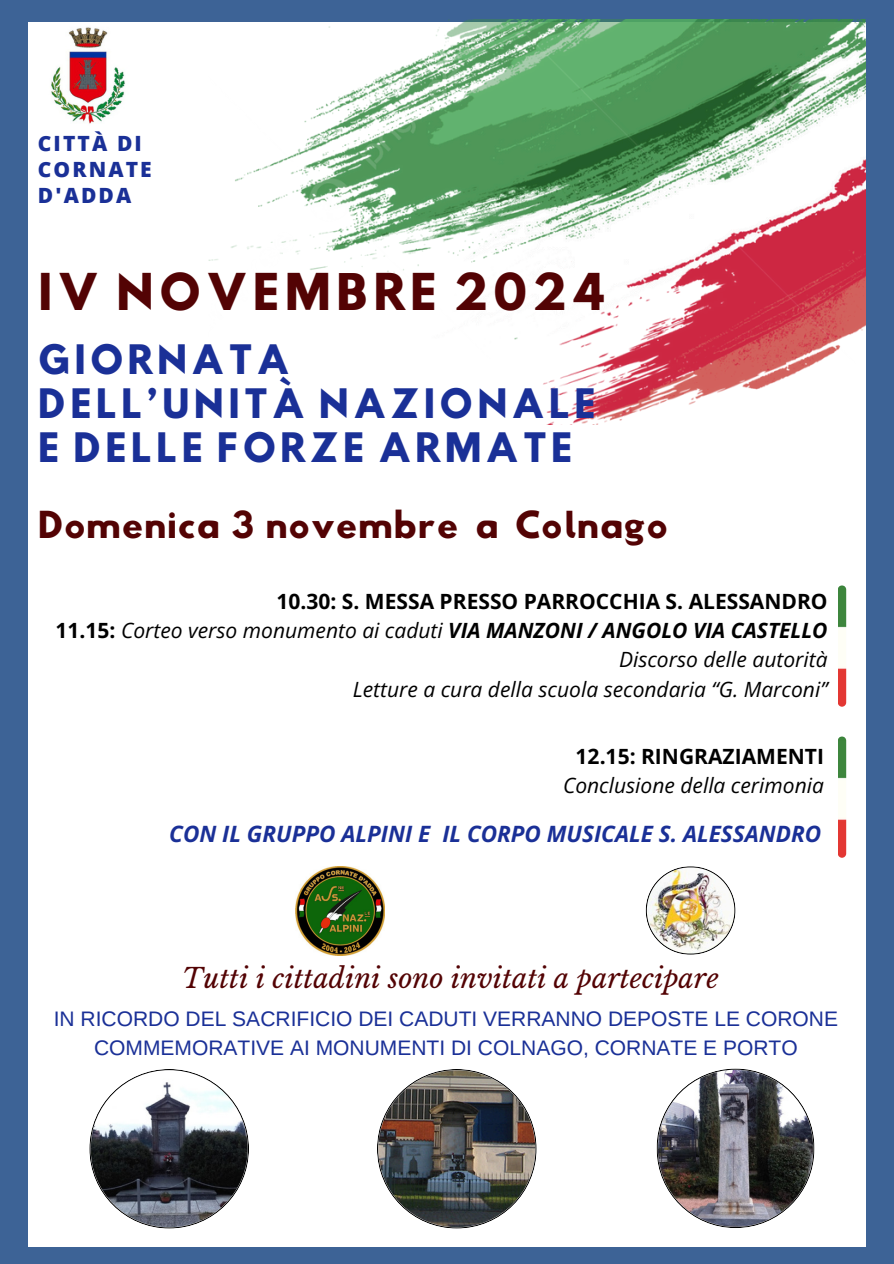
<style>
.page{position:relative;width:894px;height:1264px;background:#fff}
.page>*{position:absolute;margin:0;border:0;box-sizing:border-box;transform-origin:0 0}
.t1{font:45px "Hussar Bd";letter-spacing:.1em;color:#530304}
.t2{font:36px/43.8px "Hussar Bd";letter-spacing:.1em;color:#1a3097}
.t3{font:33px "Hussar Bd";letter-spacing:-.005em;color:#530304}
.t4{font:italic 27px "Libre Baskerville";color:#530304}
.t5{font:italic 700 22.5px "Open Sans";color:#1a3097}
.t6{font:italic 21px "Open Sans";color:#000}
.t7{font:21px/29.2px "Liberation Sans";color:#1a3097;text-align:center}
.t8{font:700 21px "Open Sans";color:#000}
.t9{font:800 21px/25.8px "Open Sans";letter-spacing:.1em;color:#1a3097}
.s1{font-weight:700;font-style:normal}
.s2{font-weight:700}
</style>
<div class="page">
<div style="left:0;top:0;width:893px;height:1263px;background:#3d6396"></div>
<div style="left:28px;top:23px;width:837px;height:1224px;background:#fff"></div>
<img style="left:838px;top:736px;width:7px;height:121px;border-radius:4px">
<img style="left:645px;top:866px;width:90px;height:88px">
<img style="left:51px;top:27px;width:74px;height:97px">
<img style="left:208px;top:20px;width:657px;height:405px">
<svg style="left:89px;top:1069px;width:160px;height:159px"></svg>
<img style="left:377px;top:1069px;width:159px;height:159px">
<svg style="left:656px;top:1068px;width:158px;height:160px"></svg>
<img style="left:838px;top:585px;width:7px;height:121px;border-radius:4px">
<img style="left:295px;top:866px;width:89px;height:89px">
<h5 class="t9" style="left:38px;top:130px;width:115px">CITTÀ DI<br>CORNATE<br>D'ADDA</h5>
<p class="t1" style="left:38px;top:269px;width:570px">IV NOVEMBRE 2024</p>
<p class="t2" style="left:38px;top:342px;width:559px">GIORNATA<br>DELL’UNITÀ NAZIONALE<br>E DELLE FORZE ARMATE</p>
<p class="t3" style="left:38px;top:508px;width:631px">Domenica 3 novembre a Colnago</p>
<p class="t8" style="left:276px;top:586px;width:552px">10.30: S. MESSA PRESSO PARROCCHIA S. ALESSANDRO</p>
<p class="t6" style="left:56px;top:615px;width:773px"><span class="s1">11.15:</span> Corteo verso monumento ai caduti <span class="s2">VIA MANZONI / ANGOLO VIA CASTELLO</span></p>
<p class="t6" style="left:618px;top:645px;width:210px">Discorso delle autorità</p>
<h6 class="t6" style="left:352px;top:674px;width:476px">Letture a cura della scuola secondaria “G. Marconi”</h6>
<p class="t8" style="left:575px;top:741px;width:250px">12.15: RINGRAZIAMENTI</p>
<p class="t6" style="left:563px;top:770px;width:262px">Conclusione della cerimonia</p>
<p class="t5" style="left:169px;top:818px;width:653px">CON IL GRUPPO ALPINI E IL CORPO MUSICALE S. ALESSANDRO</p>
<h2 class="t4" style="left:182px;top:962px;width:538px">Tutti i cittadini sono invitati a partecipare</h2>
<p class="t7" style="left:54px;top:1003px;width:785px">IN RICORDO DEL SACRIFICIO DEI CADUTI VERRANNO DEPOSTE LE CORONE<br>COMMEMORATIVE AI MONUMENTI DI COLNAGO, CORNATE E PORTO</p>
</div>
